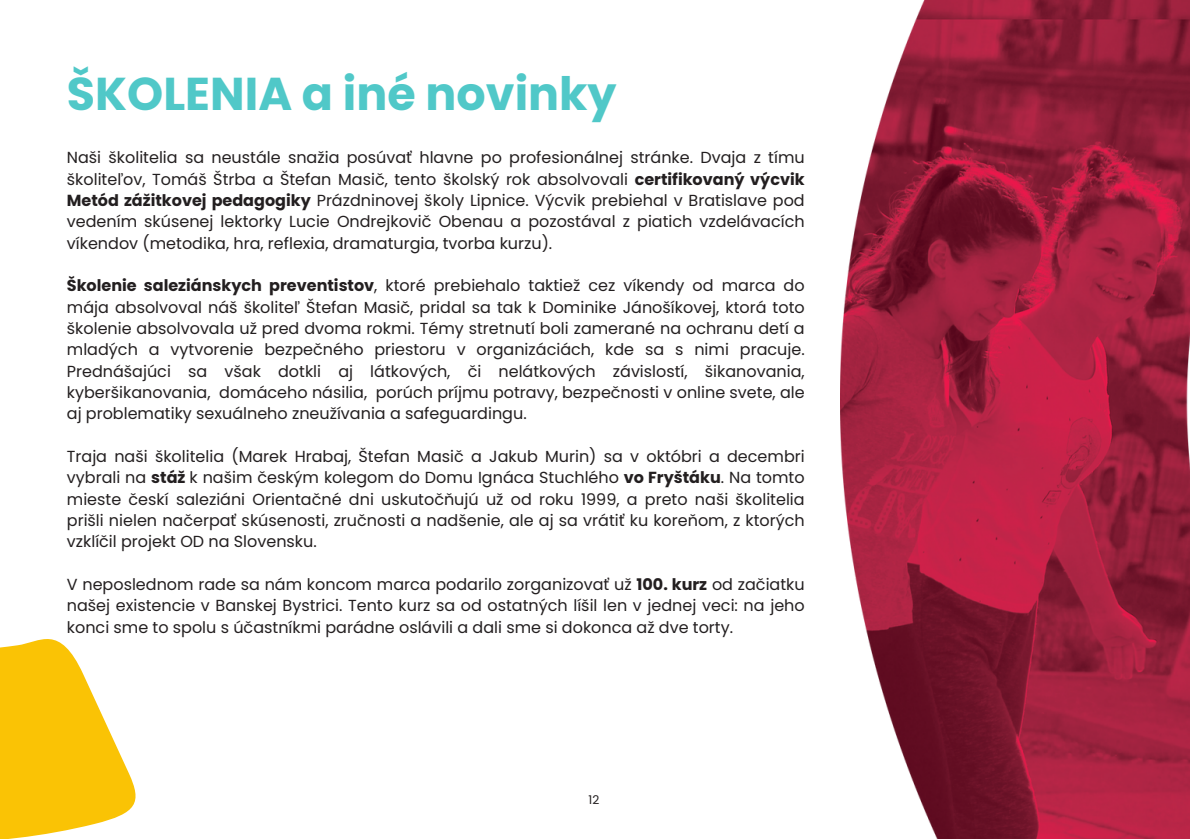
<style>
.page{position:relative;width:1190px;height:839px;background:#fff}
.page>*{position:absolute;margin:0;border:0;box-sizing:border-box;transform-origin:0 0}
.t1{font:700 46px "Poppins";color:#50c8c8}
.t2{font:16px/21.4px "Poppins";color:#231f20;text-align:justify}
.t3{font:12px "Poppins";color:#231f20}
.s1{font-weight:700}
</style>
<div class="page">
<img style="left:840px;top:0;width:350px;height:838px">
<svg style="left:0;top:639px;width:136px;height:199px"></svg>
<p class="t1" style="left:67px;top:62px;width:551px">ŠKOLENIA a iné novinky</p>
<p class="t2" style="left:67px;top:147px;width:739px">Naši školitelia sa neustále snažia posúvať hlavne po profesionálnej stránke. Dvaja z tímu školiteľov, Tomáš Štrba a Štefan Masič, tento školský rok absolvovali <span class="s1">certifikovaný výcvik Metód zážitkovej pedagogiky</span> Prázdninovej školy Lipnice. Výcvik prebiehal v Bratislave pod vedením skúsenej lektorky Lucie Ondrejkovič Obenau a pozostával z piatich vzdelávacích víkendov (metodika, hra, reflexia, dramaturgia, tvorba kurzu).</p>
<p class="t2" style="left:67px;top:275px;width:739px"><span class="s1">Školenie saleziánskych preventistov</span>, ktoré prebiehalo taktiež cez víkendy od marca do mája absolvoval náš školiteľ Štefan Masič, pridal sa tak k Dominike Jánošíkovej, ktorá toto školenie absolvovala už pred dvoma rokmi. Témy stretnutí boli zamerané na ochranu detí a mladých a vytvorenie bezpečného priestoru v organizáciách, kde sa s nimi pracuje.<br>Prednášajúci sa však dotkli aj látkových, či nelátkových závislostí, šikanovania, kyberšikanovania, domáceho násilia, porúch príjmu potravy, bezpečnosti v online svete, ale aj problematiky sexuálneho zneužívania a safeguardingu.</p>
<p class="t2" style="left:67px;top:445px;width:739px">Traja naši školitelia (Marek Hrabaj, Štefan Masič a Jakub Murin) sa v októbri a decembri vybrali na <span class="s1">stáž</span> k našim českým kolegom do Domu Ignáca Stuchlého <span class="s1">vo Fryštáku</span>. Na tomto mieste českí saleziáni Orientačné dni uskutočňujú už od roku 1999, a preto naši školitelia prišli nielen načerpať skúsenosti, zručnosti a nadšenie, ale aj sa vrátiť ku koreňom, z ktorých vzklíčil projekt OD na Slovensku.</p>
<p class="t2" style="left:67px;top:573px;width:739px">V neposlednom rade sa nám koncom marca podarilo zorganizovať už <span class="s1">100. kurz</span> od začiatku našej existencie v Banskej Bystrici. Tento kurz sa od ostatných líšil len v jednej veci: na jeho konci sme to spolu s účastníkmi parádne oslávili a dali sme si dokonca až dve torty.</p>
<p class="t3" style="left:589px;top:791px;width:12px">12</p>
</div>
